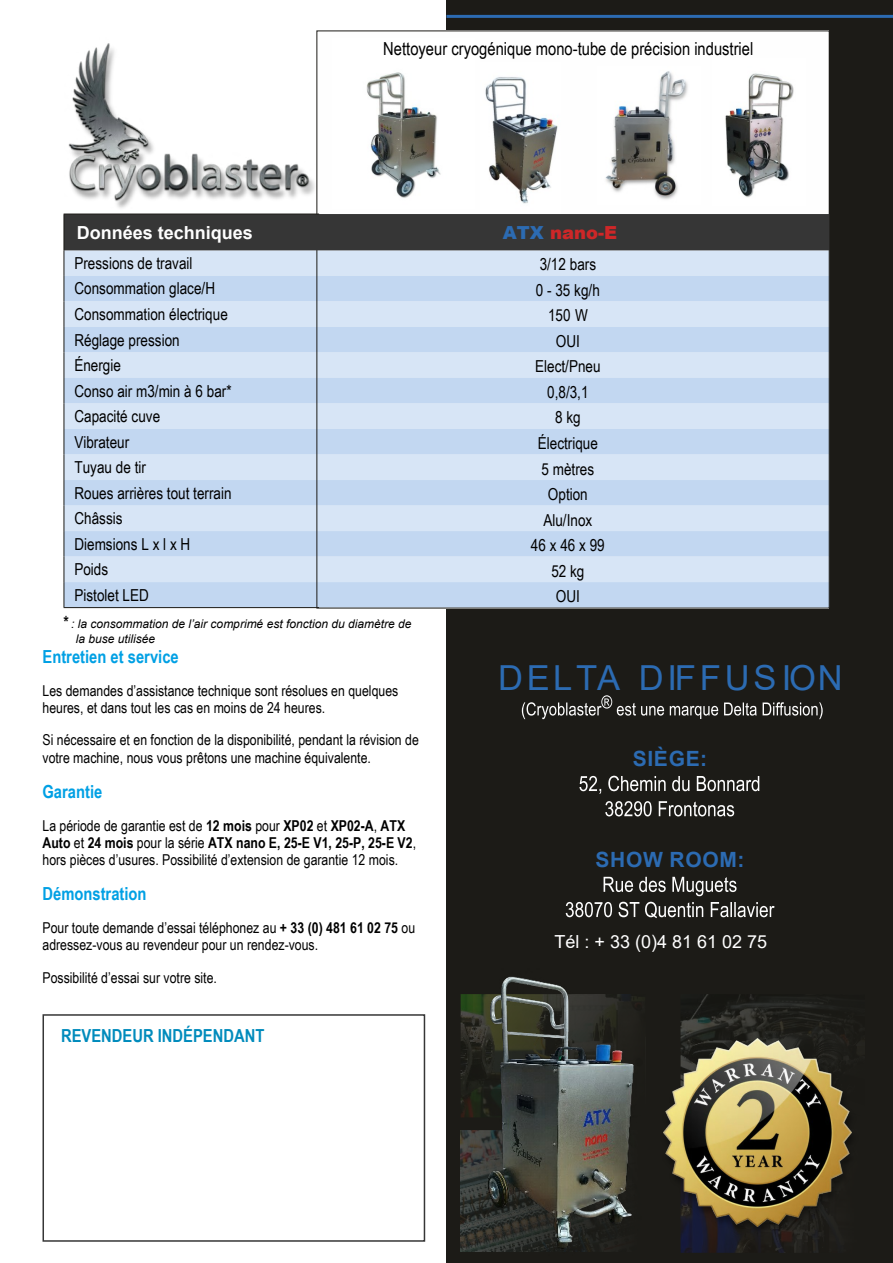
<style>
.page{position:relative;width:893px;height:1263px;background:#fff}
.page>*{position:absolute;margin:0;border:0;box-sizing:border-box;transform-origin:0 0}
.t1{font:34.5px "Arial";letter-spacing:.11em;color:#2c6bb2}
.t2{font:700 21px "Arial";letter-spacing:.035em;color:#2c6bb2}
.t3{font:18px "Arial Narrow";color:#000}
.t4{font:700 18px "Arial Narrow";color:#00a0e4}
.t5{font:700 18px "Arial Narrow";color:#008bbc}
.t6{font:18px "Arial";color:#fff}
.t7{font:700 18px "Arial";color:#fefefe}
.t8{font:900 18px "Arial";color:#ce2728}
.t9{font:16.5px/25.5px "Arial Narrow";color:#000;text-align:center}
.t10{font:15px/17.1px "Arial Narrow";color:#000}
.t11{font:italic 12px/14.2px "Arial";color:#000}
.s1{color:#2c6bb2}
.s2{font-family:"Arial Narrow";font-weight:700;font-size:16.5px}
.s3{font-weight:700}
</style>
<div class="page">
<div style="left:446px;top:0;width:447px;height:1263px;background:#1c1b17"></div>
<div style="left:316px;top:30px;width:513px;height:578px;background:#fefefe"></div>
<svg style="left:522px;top:695px;width:142px;height:24px"></svg>
<svg style="left:670px;top:706px;width:48px;height:13px"></svg>
<svg style="left:724px;top:702px;width:33px;height:14px"></svg>
<svg style="left:763px;top:702px;width:60px;height:17px"></svg>
<svg style="left:579px;top:776px;width:22px;height:18px"></svg>
<svg style="left:608px;top:776px;width:58px;height:15px"></svg>
<svg style="left:672px;top:776px;width:17px;height:15px"></svg>
<svg style="left:697px;top:776px;width:62px;height:15px"></svg>
<svg style="left:605px;top:801px;width:47px;height:15px"></svg>
<svg style="left:659px;top:801px;width:75px;height:15px"></svg>
<svg style="left:604px;top:877px;width:29px;height:15px"></svg>
<svg style="left:639px;top:877px;width:27px;height:15px"></svg>
<svg style="left:672px;top:877px;width:64px;height:19px"></svg>
<svg style="left:566px;top:902px;width:46px;height:15px"></svg>
<svg style="left:618px;top:902px;width:21px;height:15px"></svg>
<svg style="left:645px;top:902px;width:58px;height:16px"></svg>
<svg style="left:711px;top:902px;width:63px;height:15px"></svg>
<div style="left:43px;top:1014px;width:382px;height:228px;border:2px solid #363636"></div>
<hr style="left:64px;top:607px;width:255px;height:1px;background:#1c1b17">
<img style="left:63px;top:31px;width:262px;height:190px">
<img style="left:460px;top:994px;width:5px;height:123px">
<img style="left:680px;top:994px;width:164px;height:42px">
<img style="left:460px;top:1130px;width:5px;height:121px">
<img style="left:680px;top:1240px;width:138px;height:12px">
<img style="left:680px;top:1036px;width:172px;height:204px">
<img style="left:663px;top:1038px;width:188px;height:188px">
<hr style="left:446px;top:15px;width:447px;height:3px;background:#2c6bb2">
<img style="left:465px;top:976px;width:176px;height:276px">
<img style="left:485px;top:77px;width:73px;height:127px">
<img style="left:605px;top:71px;width:83px;height:129px">
<img style="left:366px;top:72px;width:75px;height:126px">
<img style="left:725px;top:73px;width:69px;height:124px">
<svg style="left:64px;top:214px;width:765px;height:393px;background:#becee2"></svg>
<hr style="left:64px;top:214px;width:255px;height:1px;background:#1c1b17">
<hr style="left:64px;top:214px;width:1px;height:36px;background:#1c1b17">
<p class="t3" style="left:383px;top:42px;width:372px">Nettoyeur cryogénique mono-tube de précision industriel</p>
<p class="t7" style="left:77px;top:226px;width:178px">Données techniques</p>
<p class="t8" style="left:503px;top:226px;width:116px"><span class="s1">ATX</span> nano-E</p>
<p class="t9" style="left:74px;top:252px;width:159px;text-align:left">Pressions de travail<br>Consommation glace/H<br>Consommation électrique<br>Réglage pression<br>Énergie<br>Conso air m3/min à 6 bar*<br>Capacité cuve<br>Vibrateur<br>Tuyau de tir<br>Roues arrières tout terrain<br>Châssis<br>Diemsions L x l x H<br>Poids<br>Pistolet LED</p>
<p class="t11" style="left:76px;top:618px;width:337px;text-indent:-13px"><span class="s2">*</span> : la consommation de l’air comprimé est fonction du diamètre de la buse utilisée</p>
<p class="t4" style="left:43px;top:650px;width:138px">Entretien et service</p>
<p class="t10" style="left:43px;top:683px;width:357px">Les demandes d’assistance technique sont résolues en quelques heures, et dans tout les cas en moins de 24 heures.</p>
<p class="t10" style="left:43px;top:733px;width:378px">Si nécessaire et en fonction de la disponibilité, pendant la révision de votre machine, nous vous prêtons une machine équivalente.</p>
<p class="t4" style="left:43px;top:785px;width:61px">Garantie</p>
<p class="t10" style="left:43px;top:818px;width:375px">La période de garantie est de <span class="s3">12 mois</span> pour <span class="s3">XP02</span> et <span class="s3">XP02-A</span>, <span class="s3">ATX<br>Auto</span> et <span class="s3">24 mois</span> pour la série <span class="s3">ATX nano E, 25-E V1, 25-P, 25-E V2</span>, hors pièces d’usures. Possibilité d’extension de garantie 12 mois.</p>
<p class="t4" style="left:43px;top:887px;width:106px">Démonstration</p>
<p class="t10" style="left:43px;top:921px;width:374px">Pour toute demande d’essai téléphonez au <span class="s3">+ 33 (0) 481 61 02 75</span> ou adressez-vous au revendeur pour un rendez-vous.</p>
<p class="t10" style="left:43px;top:970px;width:176px">Possibilité d’essai sur votre site.</p>
<p class="t5" style="left:61px;top:1029px;width:205px">REVENDEUR INDÉPENDANT</p>
<p class="t9" style="left:531px;top:253px;width:75px">3/12 bars<br>0 - 35 kg/h<br>150 W<br>OUI<br>Elect/Pneu<br>0,8/3,1<br>8 kg<br>Électrique<br>5 mètres<br>Option<br>Alu/Inox<br>46 x 46 x 99<br>52 kg<br>OUI</p>
<h1 class="t1" style="left:498px;top:665px;width:346px">DEL T A DIFFUSION</h1>
<h2 class="t2" style="left:633px;top:750px;width:76px">SIÈGE:</h2>
<h2 class="t2" style="left:595px;top:851px;width:151px">SHOW ROOM:</h2>
<p class="t6" style="left:554px;top:935px;width:214px">Tél : + 33 (0)4 81 61 02 75</p>
</div>
